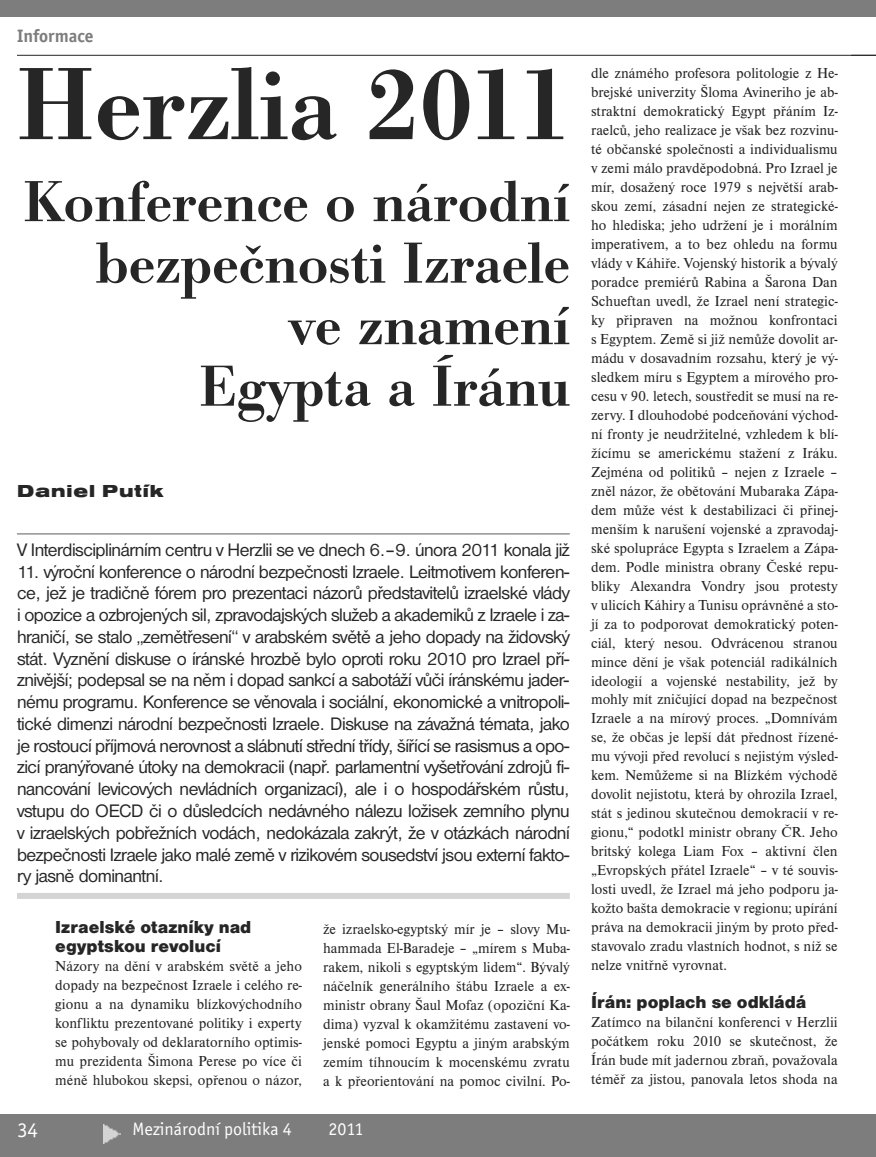
<style>
.page{position:relative;width:876px;height:1157px;background:#fff}
.page>*{position:absolute;margin:0;border:0;box-sizing:border-box;transform-origin:0 0}
.t1{font:600 106.5px "Bodoni Ant TCE";color:#272627}
.t2{font:600 60px/61.5px "Bodoni Ant TCE";color:#272627;text-align:right}
.t3{font:21px "Officina San Itc T";color:#fff}
.t4{font:18.75px/21.8px "Nimbus San DCE";letter-spacing:-.025em;color:#272627;text-align:justify}
.t5{font:18px/19px "Nimbus San DCE Blac";color:#272627}
.t6{font:18px "Officina San Itc T";color:#fff}
.t7{font:18px "Nimbus San DCE Blac Exte";letter-spacing:.05em;color:#272627}
.t8{font:700 18px "Officina San Itc TCE";color:#7d7d7d}
.t9{font:15px/18.9px "Nimbus Rom DCE";color:#272627;text-align:justify}
</style>
<div class="page">
<div style="left:0;top:1114px;width:876px;height:43px;background:#7d7d7d"></div>
<div style="left:0;top:0;width:876px;height:17px;background:#7d7d7d"></div>
<img style="left:103px;top:1124px;width:17px;height:19px">
<hr style="left:17px;top:55px;width:859px;height:1px;background:#272627">
<hr style="left:17px;top:533px;width:553px;height:1px;background:#939393">
<div style="left:17px;top:893px;width:553px;height:6px;background:#d4d4d4"></div>
<p class="t8" style="left:17px;top:25px;width:78px">Informace</p>
<h1 class="t1" style="left:17px;top:40px;width:555px">Herzlia 2011</h1>
<h2 class="t2" style="left:23px;top:170px;width:548px">Konference o národní bezpečnosti Izraele<br>ve znamení<br>Egypta a Íránu</h2>
<p class="t7" style="left:17px;top:480px;width:148px">Daniel Putík</p>
<p class="t4" style="left:17px;top:538px;width:554px">V Interdisciplinárním centru v Herzlii se ve dnech 6.–9. února 2011 konala již</p>
<p class="t4" style="left:17px;top:560px;width:554px">11. výroční konference o národní bezpečnosti Izraele. Leitmotivem konferen&shy;ce, jež je tradičně fórem pro prezentaci názorů představitelů izraelské vlády i opozice a ozbrojených sil, zpravodajských služeb a akademiků z Izraele i za&shy;hraničí, se stalo „zemětřesení“ v arabském světě a jeho dopady na židovský stát. Vyznění diskuse o íránské hrozbě bylo oproti roku 2010 pro Izrael pří&shy;znivější; podepsal se na něm i dopad sankcí a sabotáží vůči íránskému jader&shy;nému programu. Konference se věnovala i sociální, ekonomické a vnitropoli&shy;tické dimenzi národní bezpečnosti Izraele. Diskuse na závažná témata, jako je rostoucí příjmová nerovnost a slábnutí střední třídy, šířící se rasismus a opo&shy;zicí pranýřované útoky na demokracii (např. parlamentní vyšetřování zdrojů fi&shy;nancování levicových nevládních organizací), ale i o hospodářském růstu, vstupu do OECD či o důsledcích nedávného nálezu ložisek zemního plynu v izraelských pobřežních vodách, nedokázala zakrýt, že v otázkách národní bezpečnosti Izraele jako malé země v rizikovém sousedství jsou externí fakto&shy;ry jasně dominantní.</p>
<p class="t5" style="left:55px;top:917px;width:198px">Izraelské otazníky nad egyptskou revolucí</p>
<p class="t9" style="left:55px;top:956px;width:248px">Názory na dění v arabském světě a jeho dopady na bezpečnost Izraele i celého re&shy;gionu a na dynamiku blízkovýchodního konfliktu prezentované politiky i experty se pohybovaly od deklaratorního optimis&shy;mu prezidenta Šimona Perese po více či méně hlubokou skepsi, opřenou o názor,</p>
<p class="t9" style="left:323px;top:919px;width:248px">že izraelsko-egyptský mír je – slovy Mu&shy;hammada El-Baradeje – „mírem s Muba&shy;rakem, nikoli s egyptským lidem“. Bývalý náčelník generálního štábu Izraele a ex&shy;ministr obrany Šaul Mofaz (opoziční Ka&shy;dima) vyzval k okamžitému zastavení vo&shy;jenské pomoci Egyptu a jiným arabským zemím tíhnoucím k mocenskému zvratu a k přeorientování na pomoc civilní. Po-</p>
<h3 class="t3" style="left:17px;top:1117px;width:23px">34</h3>
<p class="t6" style="left:132px;top:1118px;width:161px">Mezinárodní politika 4</p>
<p class="t6" style="left:329px;top:1118px;width:36px">2011</p>
<p class="t9" style="left:591px;top:63px;width:248px">dle známého profesora politologie z He&shy;brejské univerzity Šloma Avineriho je ab&shy;straktní demokratický Egypt přáním Iz&shy;raelců, jeho realizace je však bez rozvinu&shy;té občanské společnosti a individualismu v zemi málo pravděpodobná. Pro Izrael je mír, dosažený roce 1979 s největší arab&shy;skou zemí, zásadní nejen ze strategické&shy;ho hlediska; jeho udržení je i morálním imperativem, a to bez ohledu na formu vlády v Káhiře. Vojenský historik a bývalý poradce premiérů Rabina a Šarona Dan Schueftan uvedl, že Izrael není strategic&shy;ky připraven na možnou konfrontaci s Egyptem. Země si již nemůže dovolit ar&shy;mádu v dosavadním rozsahu, který je vý&shy;sledkem míru s Egyptem a mírového pro&shy;cesu v 90. letech, soustředit se musí na re&shy;zervy. I dlouhodobé podceňování východ&shy;ní fronty je neudržitelné, vzhledem k blí&shy;žícímu se americkému stažení z Iráku.<br>Zejména od politiků – nejen z Izraele – zněl názor, že obětování Mubaraka Zápa&shy;dem může vést k destabilizaci či přinej&shy;menším k narušení vojenské a zpravodaj&shy;ské spolupráce Egypta s Izraelem a Zápa&shy;dem. Podle ministra obrany České repu&shy;bliky Alexandra Vondry jsou protesty v ulicích Káhiry a Tunisu oprávněné a sto&shy;jí za to podporovat demokratický poten&shy;ciál, který nesou. Odvrácenou stranou mince dění je však potenciál radikálních ideologií a vojenské nestability, jež by mohly mít zničující dopad na bezpečnost Izraele a na mírový proces. „Domnívám se, že občas je lepší dát přednost řízené&shy;mu vývoji před revolucí s nejistým výsled&shy;kem. Nemůžeme si na Blízkém východě dovolit nejistotu, která by ohrozila Izrael, stát s jedinou skutečnou demokracií v re&shy;gionu,“ podotkl ministr obrany ČR. Jeho britský kolega Liam Fox – aktivní člen „Evropských přátel Izraele“ – v té souvis&shy;losti uvedl, že Izrael má jeho podporu ja&shy;kožto bašta demokracie v regionu; upírání práva na demokracii jiným by proto před&shy;stavovalo zradu vlastních hodnot, s níž se nelze vnitřně vyrovnat.</p>
<p class="t5" style="left:591px;top:992px;width:217px">Írán: poplach se odkládá</p>
<p class="t9" style="left:591px;top:1012px;width:248px">Zatímco na bilanční konferenci v Herzlii počátkem roku 2010 se skutečnost, že Írán bude mít jadernou zbraň, považovala téměř za jistou, panovala letos shoda na</p>
</div>
